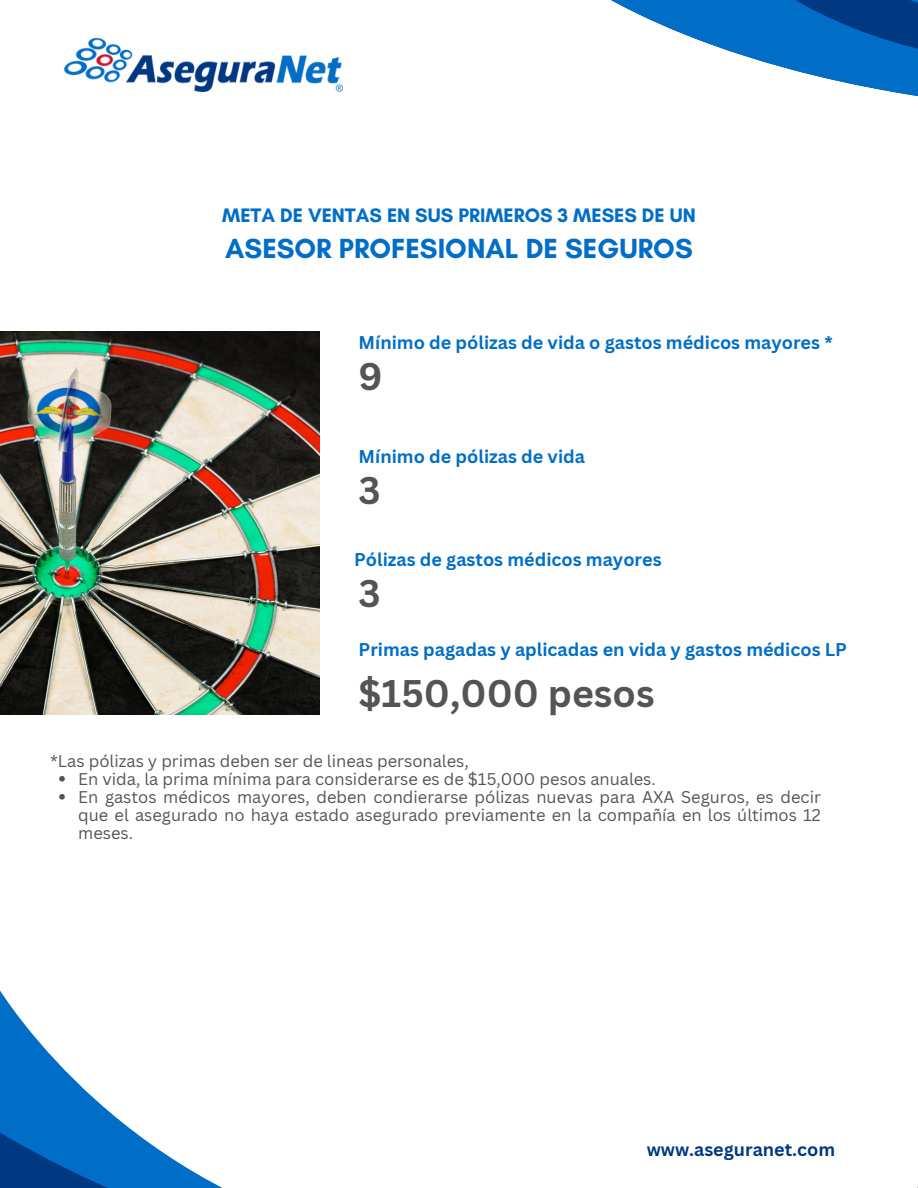
<style>
.page{position:relative;width:918px;height:1188px;background:#fff}
.page>*{position:absolute;margin:0;border:0;box-sizing:border-box;transform-origin:0 0}
.t1{font:700 37.5px "Canva Sans";color:#545454}
.t2{font:700 28.2px "Glacial Indifference";color:#006ec7}
.t3{font:700 19.95px "Glacial Indifference";color:#006ec7}
.t4{font:700 18px "Canva Sans";color:#006ec7}
.t5{font:700 18px "Canva Sans";color:#003882}
.t6{font:16.5px/18px "Canva Sans";color:#545454;text-align:justify}
</style>
<div class="page">
<img style="left:65px;top:38px;width:277px;height:53px">
<svg style="left:0;top:1012px;width:918px;height:176px"></svg>
<svg style="left:611px;top:0;width:307px;height:96px;fill:#006ec7"></svg>
<img style="left:0;top:332px;width:320px;height:382px">
<svg style="left:59px;top:776px;width:6px;height:6px"></svg>
<svg style="left:59px;top:794px;width:6px;height:6px"></svg>
<h2 class="t3" style="left:222px;top:203px;width:475px">META DE VENTAS EN SUS PRIMEROS 3 MESES DE UN</h2>
<h2 class="t2" style="left:225px;top:231px;width:469px">ASESOR PROFESIONAL DE SEGUROS</h2>
<p class="t4" style="left:359px;top:330px;width:476px">Mínimo de pólizas de vida o gastos médicos mayores *</p>
<h3 class="t1" style="left:359px;top:350px;width:26px">9</h3>
<p class="t4" style="left:359px;top:444px;width:228px">Mínimo de pólizas de vida</p>
<p class="t1" style="left:359px;top:464px;width:24px">3</p>
<p class="t4" style="left:354px;top:547px;width:309px">Pólizas de gastos médicos mayores</p>
<h1 class="t1" style="left:359px;top:567px;width:24px">3</h1>
<h3 class="t4" style="left:359px;top:637px;width:490px">Primas pagadas y aplicadas en vida y gastos médicos LP</h3>
<p class="t1" style="left:359px;top:667px;width:298px">$150,000 pesos</p>
<h3 class="t6" style="left:50px;top:752px;width:420px">*Las pólizas y primas deben ser de lineas personales,</h3>
<p class="t6" style="left:78px;top:770px;width:579px">En vida, la prima mínima para considerarse es de $15,000 pesos anuales.</p>
<h3 class="t6" style="left:78px;top:788px;width:744px">En gastos médicos mayores, deben condierarse pólizas nuevas para AXA Seguros, es decir que el asegurado no haya estado asegurado previamente en la compañía en los últimos 12 meses.</h3>
<p class="t5" style="left:647px;top:1137px;width:190px">www.aseguranet.com</p>
</div>
